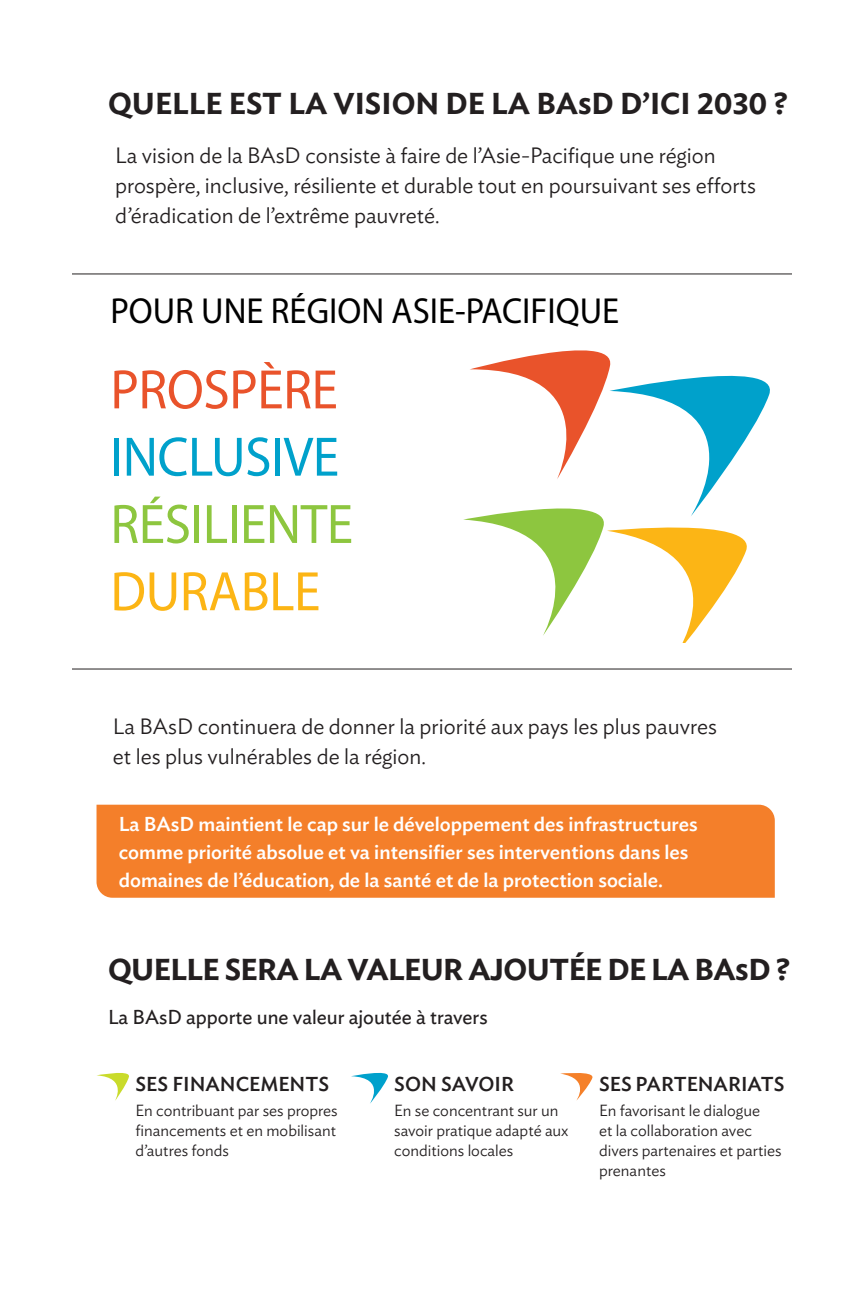
<style>
.page{position:relative;width:864px;height:1296px;background:#fff}
.page>*{position:absolute;margin:0;border:0;box-sizing:border-box;transform-origin:0 0}
.t1{font:600 56px/67.2px "Ideal Sans";letter-spacing:-.01em;color:#8dc63f;scale:.96 1}
.t2{font:200 36.2px "Ideal Sans";color:#000;scale:.96 1}
.Heading_1{font:600 30px "Ideal Sans";color:#231f20}
.Heading_1-2{font:600 30px "Ideal Sans";letter-spacing:-.02em;color:#231f20}
.t3{font:300 22px/30px "Ideal Sans";color:#231f20}
.Heading_1-3{font:500 20px/28px "Ideal Sans";color:#fff}
.Heading_1-4{font:500 20px "Ideal Sans";color:#231f20}
.Heading_1-5{font:20px "Ideal Sans";color:#231f20}
.t4{font:300 16px/20px "Ideal Sans";color:#231f20}
.s1{color:#e9532b}
.s2{color:#00a1cb}
.s3{color:#fcb515}
</style>
<div class="page">
<div style="left:97px;top:805px;width:678px;height:93px;background:#f47f2a"></div>
<hr style="left:72px;top:669px;width:720px;height:1px;background:#231f20">
<svg style="left:560px;top:1073px;width:33px;height:28px"></svg>
<svg style="left:97px;top:1073px;width:32px;height:28px"></svg>
<svg style="left:351px;top:1072px;width:37px;height:32px"></svg>
<hr style="left:72px;top:274px;width:720px;height:1px;background:#231f20">
<svg style="left:463px;top:350px;width:307px;height:292px"></svg>
<p class="Heading_1" style="left:108px;top:80px;width:681px">QUELLE EST LA VISION DE LA BASD D’ICI 2030 ?</p>
<p class="t3" style="left:115px;top:138px;width:642px">La vision de la BAsD consiste à faire de l’Asie-Pacifique une région prospère, inclusive, résiliente et durable tout en poursuivant ses efforts d’éradication de l’extrême pauvreté.</p>
<p class="t2" style="left:110px;top:289px;width:532px">POUR UNE RÉGION ASIE-PACIFIQUE</p>
<p class="t1" style="left:110px;top:355px;width:254px"><span class="s1">PROSPÈRE<br></span><span class="s2">INCLUSIVE<br></span>RÉSILIENTE<br><span class="s3">DURABLE</span></p>
<p class="t3" style="left:113px;top:710px;width:606px">La BAsD continuera de donner la priorité aux pays les plus pauvres et les plus vulnérables de la région.</p>
<p class="Heading_1-3" style="left:119px;top:809px;width:580px">La BAsD maintient le cap sur le développement des infrastructures comme priorité absolue et va intensifier ses interventions dans les domaines de l’éducation, de la santé et de la protection sociale.</p>
<p class="Heading_1-2" style="left:108px;top:946px;width:684px">QUELLE SERA LA VALEUR AJOUTÉE DE LA BASD ?</p>
<p class="Heading_1-5" style="left:108px;top:1002px;width:381px">La BAsD apporte une valeur ajoutée à travers</p>
<p class="Heading_1-4" style="left:135px;top:1069px;width:195px">SES FINANCEMENTS</p>
<p class="t4" style="left:135px;top:1099px;width:204px;text-align:justify">En contribuant par ses propres financements et en mobilisant d’autres fonds</p>
<p class="Heading_1-4" style="left:394px;top:1069px;width:121px">SON SAVOIR</p>
<p class="t4" style="left:394px;top:1099px;width:176px">En se concentrant sur un savoir pratique adapté aux conditions locales</p>
<p class="Heading_1-4" style="left:599px;top:1069px;width:187px">SES PARTENARIATS</p>
<p class="t4" style="left:599px;top:1099px;width:184px">En favorisant le dialogue<br>et la collaboration avec divers partenaires et parties prenantes</p>
</div>
